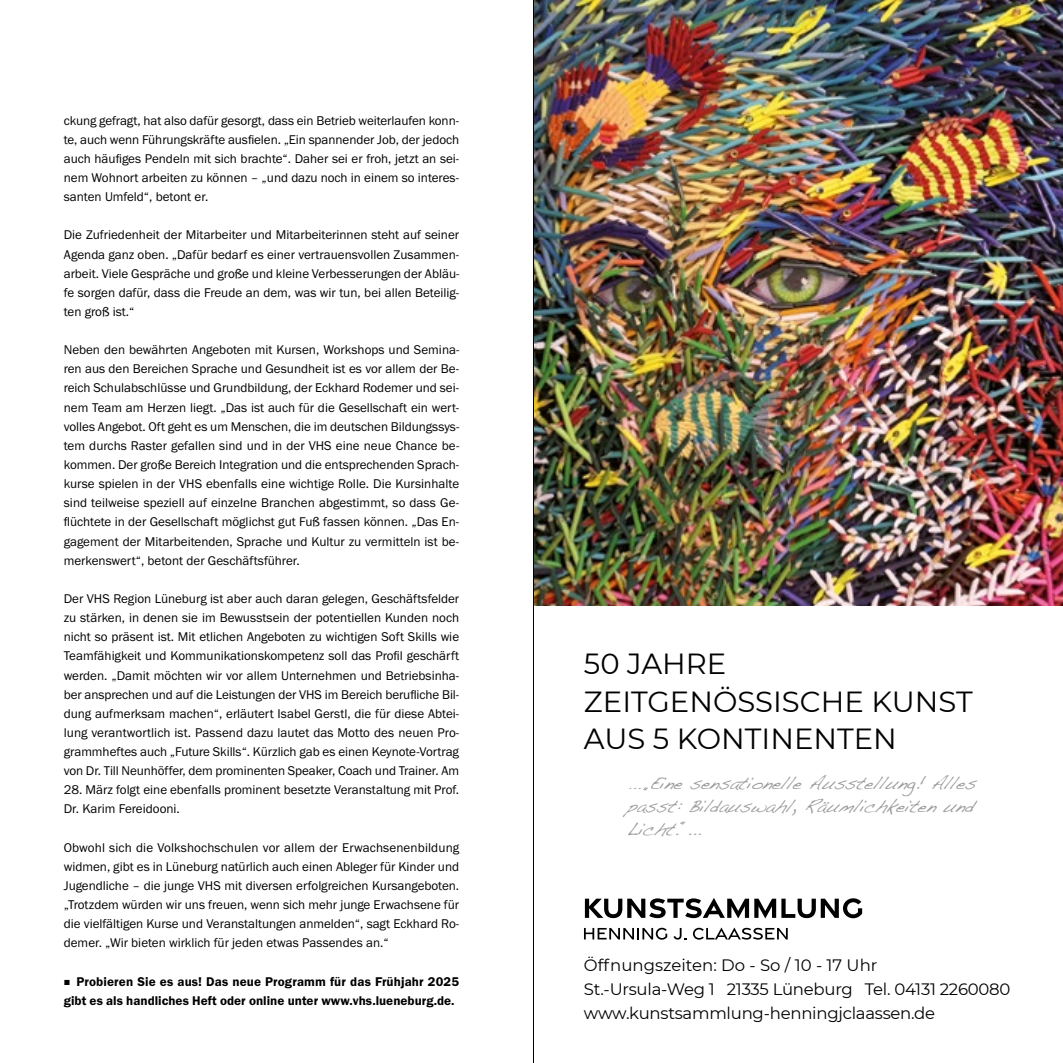
<style>
.page{position:relative;width:1063px;height:1063px;background:#fff}
.page>*{position:absolute;margin:0;border:0;box-sizing:border-box;transform-origin:0 0}
.t1{font:29.1px/37.7px "Montserrat";color:#000}
.t2{font:italic 17.85px/23.1px "Handwriting Dakota";color:#9d9c9c}
.t3{font:16.5px/24px "Montserrat";letter-spacing:-.015em;color:#000}
.t4{font:13.2px/19.2px "Franklin Gothic URW Boo";color:#000;text-align:justify}
.t5{font:13.2px/19.2px "Franklin Gothic URW Dem";color:#000}
</style>
<div class="page">
<img style="left:534px;top:0;width:529px;height:606px">
<svg style="left:585px;top:898px;width:277px;height:20px"></svg>
<svg style="left:584px;top:928px;width:83px;height:12px"></svg>
<svg style="left:674px;top:928px;width:12px;height:12px"></svg>
<svg style="left:693px;top:927px;width:95px;height:13px"></svg>
<hr style="left:533px;top:0;width:1px;height:1063px;background:#000">
<p class="t4" style="left:64px;top:110px;width:397px">ckung gefragt, hat also dafür gesorgt, dass ein Betrieb weiterlaufen konn&shy;te, auch wenn Führungskräfte ausfielen. „Ein spannender Job, der jedoch auch häufiges Pendeln mit sich brachte“. Daher sei er froh, jetzt an sei&shy;nem Wohnort arbeiten zu können – „und dazu noch in einem so interes&shy;santen Umfeld“, betont er.</p>
<p class="t4" style="left:64px;top:225px;width:397px">Die Zufriedenheit der Mitarbeiter und Mitarbeiterinnen steht auf seiner Agenda ganz oben. „Dafür bedarf es einer vertrauensvollen Zusammen&shy;arbeit. Viele Gespräche und große und kleine Verbesserungen der Abläu&shy;fe sorgen dafür, dass die Freude an dem, was wir tun, bei allen Beteilig&shy;ten groß ist.“</p>
<p class="t4" style="left:64px;top:340px;width:397px">Neben den bewährten Angeboten mit Kursen, Workshops und Semina&shy;ren aus den Bereichen Sprache und Gesundheit ist es vor allem der Be&shy;reich Schulabschlüsse und Grundbildung, der Eckhard Rodemer und sei&shy;nem Team am Herzen liegt. „Das ist auch für die Gesellschaft ein wert&shy;volles Angebot. Oft geht es um Menschen, die im deutschen Bildungssys&shy;tem durchs Raster gefallen sind und in der VHS eine neue Chance be&shy;kommen. Der große Bereich Integration und die entsprechenden Sprach&shy;kurse spielen in der VHS ebenfalls eine wichtige Rolle. Die Kursinhalte sind teilweise speziell auf einzelne Branchen abgestimmt, so dass Ge&shy;flüchtete in der Gesellschaft möglichst gut Fuß fassen können. „Das En&shy;gagement der Mitarbeitenden, Sprache und Kultur zu vermitteln ist be&shy;merkenswert“, betont der Geschäftsführer.</p>
<p class="t4" style="left:64px;top:589px;width:397px">Der VHS Region Lüneburg ist aber auch daran gelegen, Geschäftsfelder zu stärken, in denen sie im Bewusstsein der potentiellen Kunden noch nicht so präsent ist. Mit etlichen Angeboten zu wichtigen Soft Skills wie Teamfähigkeit und Kommunikationskompetenz soll das Profil geschärft werden. „Damit möchten wir vor allem Unternehmen und Betriebsinha&shy;ber ansprechen und auf die Leistungen der VHS im Bereich berufliche Bil&shy;dung aufmerksam machen“, erläutert Isabel Gerstl, die für diese Abtei&shy;lung verantwortlich ist. Passend dazu lautet das Motto des neuen Pro&shy;grammheftes auch „Future Skills“. Kürzlich gab es einen Keynote-Vortrag von Dr. Till Neunhöffer, dem prominenten Speaker, Coach und Trainer. Am</p>
<p class="t4" style="left:64px;top:780px;width:397px">28. März folgt eine ebenfalls prominent besetzte Veranstaltung mit Prof.<br>Dr. Karim Fereidooni.</p>
<p class="t4" style="left:64px;top:838px;width:397px">Obwohl sich die Volkshochschulen vor allem der Erwachsenenbildung widmen, gibt es in Lüneburg natürlich auch einen Ableger für Kinder und Jugendliche – die junge VHS mit diversen erfolgreichen Kursangeboten. „Trotzdem würden wir uns freuen, wenn sich mehr junge Erwachsene für die vielfältigen Kurse und Veranstaltungen anmelden“, sagt Eckhard Ro&shy;demer. „Wir bieten wirklich für jeden etwas Passendes an.“</p>
<p class="t5" style="left:64px;top:971px;width:397px;text-indent:13px">Probieren Sie es aus! Das neue Programm für das Frühjahr 2025 gibt es als handliches Heft oder online unter www.vhs.lueneburg.de.</p>
<h1 class="t1" style="left:584px;top:644px;width:390px">50 JAHRE<br>ZEITGENÖSSISCHE KUNST<br>AUS 5 KONTINENTEN</h1>
<h2 class="t2" style="left:626px;top:771px;width:358px">... Eine sensationelle Ausstellung! Alles</h2>
<h2 class="t2" style="left:641px;top:783px;width:17px">“</h2>
<h2 class="t2" style="left:626px;top:795px;width:356px">passt:Bildauswahl,Räumlichkeitenund<br>Licht.“...</h2>
<p class="t3" style="left:584px;top:953px;width:428px">Öffnungszeiten: Do - So / 10 - 17 Uhr<br>St.-Ursula-Weg 1 21335 Lüneburg Tel. 04131 2260080 www.kunstsammlung-henningjclaassen.de</p>
</div>
